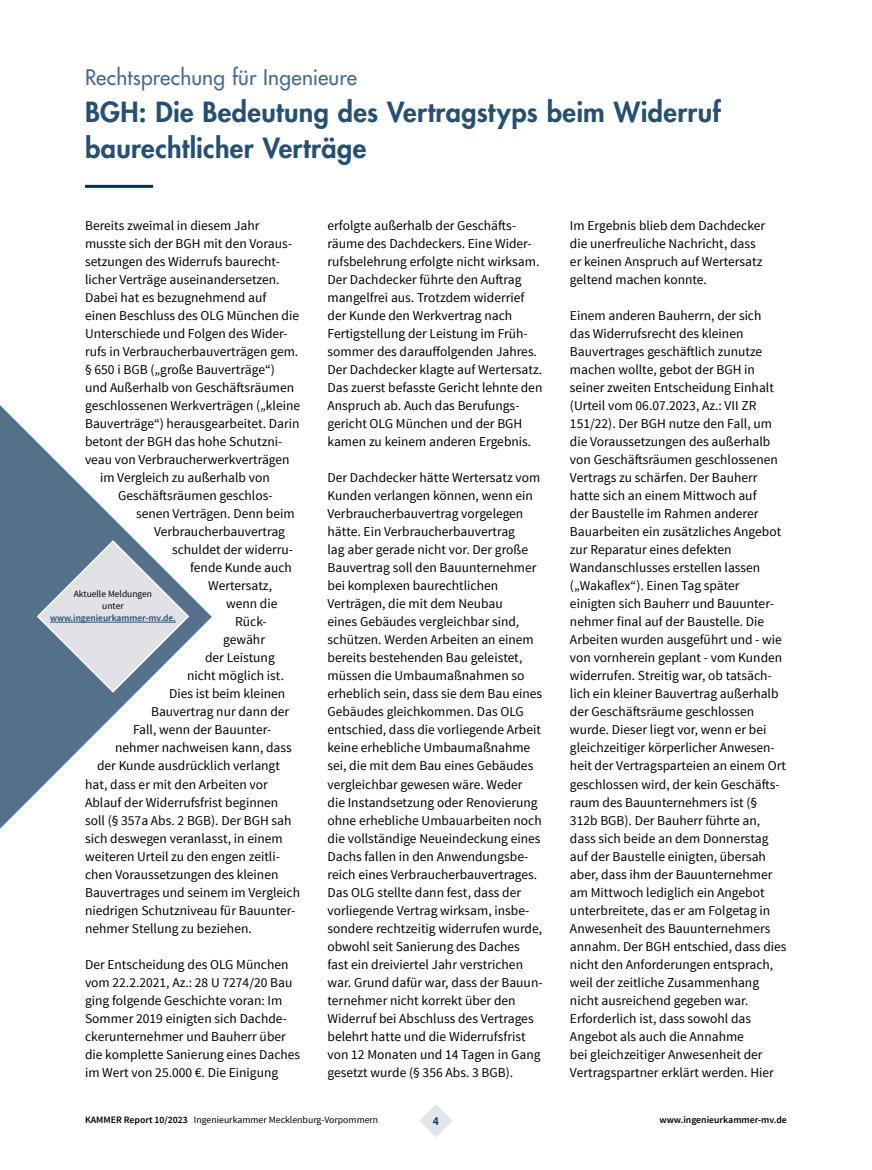
<style>
.page{position:relative;width:872px;height:1170px;background:#fff}
.page>*{position:absolute;margin:0;border:0;box-sizing:border-box;transform-origin:0 0}
.Überschrift_2{font:800 27px/36.5px "Futura Std";letter-spacing:.015em;color:#255072}
.Überschrift_2-2{font:500 21px "Futura Std";letter-spacing:.005em;color:#476d96}
.Absatz{font:13.5px/18px "Source Sans Pro";color:#000}
.t1{font:600 12px "Source Sans Pro";color:#04314e}
.t2{font:9.75px "Source Sans Pro";color:#000}
.t3{font:600 9.75px "Source Sans Pro";color:#000}
.Absatz-2{font:600 9.45px "Source Sans Pro";letter-spacing:-.005em;color:#255072}
.Absatz-3{font:9.45px "Source Sans Pro";color:#000}
.s1{font-weight:600}
</style>
<div class="page">
<svg style="left:419px;top:1104px;width:34px;height:33px"></svg>
<hr style="left:85px;top:185px;width:68px;height:3px;background:#04314e">
<svg style="left:0;top:405px;width:212px;height:423px"></svg>
<svg style="left:36px;top:539px;width:154px;height:154px"></svg>
<hr style="left:50px;top:622px;width:126px;height:1px;background:#255072">
<p class="Überschrift_2-2" style="left:85px;top:64px;width:273px">Rechtsprechung für Ingenieure</p>
<p class="Überschrift_2" style="left:85px;top:94px;width:637px">BGH: Die Bedeutung des Vertragstyps beim Widerruf baurechtlicher Verträge</p>
<p class="Absatz" style="left:85px;top:217px;width:176px">Bereits zweimal in diesem Jahr</p>
<p class="Absatz" style="left:85px;top:235px;width:209px">musste sich der BGH mit den Voraus-</p>
<p class="Absatz" style="left:85px;top:253px;width:196px">setzungen des Widerrufs baurecht-</p>
<p class="Absatz" style="left:85px;top:271px;width:196px">licher Verträge auseinandersetzen.</p>
<p class="Absatz" style="left:85px;top:289px;width:183px">Dabei hat es bezugnehmend auf</p>
<p class="Absatz" style="left:85px;top:307px;width:215px">einen Beschluss des OLG München die</p>
<p class="Absatz" style="left:85px;top:325px;width:204px">Unterschiede und Folgen des Wider-</p>
<p class="Absatz" style="left:85px;top:343px;width:215px">rufs in Verbraucherbauverträgen gem.</p>
<p class="Absatz" style="left:85px;top:361px;width:191px">§ 650 i BGB („große Bauverträge“)</p>
<p class="Absatz" style="left:85px;top:379px;width:210px">und Außerhalb von Geschäftsräumen</p>
<p class="Absatz" style="left:85px;top:397px;width:217px">geschlossenen Werkverträgen („kleine</p>
<p class="Absatz" style="left:85px;top:415px;width:216px">Bauverträge“) herausgearbeitet. Darin</p>
<p class="Absatz" style="left:85px;top:433px;width:199px">betont der BGH das hohe Schutzni-</p>
<p class="Absatz" style="left:85px;top:451px;width:206px">veau von Verbraucherwerkverträgen</p>
<p class="Absatz" style="left:100px;top:469px;width:171px">im Vergleich zu außerhalb von</p>
<p class="Absatz" style="left:118px;top:487px;width:156px">Geschäftsräumen geschlos-</p>
<p class="Absatz" style="left:136px;top:505px;width:160px">senen Verträgen. Denn beim</p>
<p class="Absatz" style="left:154px;top:523px;width:132px">Verbraucherbauvertrag</p>
<p class="Absatz" style="left:172px;top:541px;width:122px">schuldet der widerru-</p>
<p class="Absatz" style="left:190px;top:559px;width:103px">fende Kunde auch</p>
<p class="Absatz" style="left:208px;top:577px;width:65px">Wertersatz,</p>
<p class="Absatz" style="left:226px;top:595px;width:53px">wenn die</p>
<p class="Absatz" style="left:235px;top:613px;width:33px">Rück-</p>
<p class="Absatz" style="left:223px;top:631px;width:43px">gewähr</p>
<p class="Absatz" style="left:205px;top:649px;width:71px">der Leistung</p>
<p class="Absatz" style="left:187px;top:667px;width:98px">nicht möglich ist.</p>
<p class="Absatz" style="left:169px;top:685px;width:118px">Dies ist beim kleinen</p>
<p class="Absatz" style="left:151px;top:703px;width:140px">Bauvertrag nur dann der</p>
<p class="Absatz" style="left:133px;top:721px;width:140px">Fall, wenn der Bauunter-</p>
<p class="Absatz" style="left:115px;top:739px;width:178px">nehmer nachweisen kann, dass</p>
<p class="Absatz" style="left:97px;top:757px;width:184px">der Kunde ausdrücklich verlangt</p>
<p class="Absatz" style="left:85px;top:775px;width:184px">hat, dass er mit den Arbeiten vor</p>
<p class="Absatz" style="left:85px;top:793px;width:195px">Ablauf der Widerrufsfrist beginnen</p>
<p class="Absatz" style="left:85px;top:811px;width:208px">soll (§ 357a Abs. 2 BGB). Der BGH sah</p>
<p class="Absatz" style="left:85px;top:829px;width:199px">sich deswegen veranlasst, in einem</p>
<p class="Absatz" style="left:85px;top:847px;width:196px">weiteren Urteil zu den engen zeitli-</p>
<p class="Absatz" style="left:85px;top:865px;width:195px">chen Voraussetzungen des kleinen</p>
<p class="Absatz" style="left:85px;top:883px;width:216px">Bauvertrages und seinem im Vergleich</p>
<p class="Absatz" style="left:85px;top:901px;width:212px">niedrigen Schutzniveau für Bauunter-</p>
<p class="Absatz" style="left:85px;top:919px;width:168px">nehmer Stellung zu beziehen.</p>
<p class="Absatz" style="left:85px;top:955px;width:217px">Der Entscheidung des OLG München vom 22.2.2021, Az.: 28 U 7274/20 Bau ging folgende Geschichte voran: Im Sommer 2019 einigten sich Dachde&shy;ckerunternehmer und Bauherr über die komplette Sanierung eines Daches im Wert von 25.000 €. Die Einigung</p>
<p class="Absatz-3" style="left:74px;top:588px;width:80px">Aktuelle Meldungen</p>
<p class="Absatz-3" style="left:102px;top:600px;width:23px">unter</p>
<p class="Absatz-2" style="left:50px;top:612px;width:127px">www.ingenieurkammer-mv.de.</p>
<p class="Absatz" style="left:327px;top:217px;width:216px">erfolgte außerhalb der Geschäfts&shy;räume des Dachdeckers. Eine Wider&shy;rufsbelehrung erfolgte nicht wirksam.<br>Der Dachdecker führte den Auftrag mangelfrei aus. Trotzdem widerrief der Kunde den Werkvertrag nach Fertigstellung der Leistung im Früh&shy;sommer des darauffolgenden Jahres.<br>Der Dachdecker klagte auf Wertersatz.<br>Das zuerst befasste Gericht lehnte den Anspruch ab. Auch das Berufungs&shy;gericht OLG München und der BGH kamen zu keinem anderen Ergebnis.</p>
<p class="Absatz" style="left:327px;top:469px;width:216px">Der Dachdecker hätte Wertersatz vom Kunden verlangen können, wenn ein Verbraucherbauvertrag vorgelegen hätte. Ein Verbraucherbauvertrag<br>lag aber gerade nicht vor. Der große Bauvertrag soll den Bauunternehmer bei komplexen baurechtlichen Verträgen, die mit dem Neubau<br>eines Gebäudes vergleichbar sind, schützen. Werden Arbeiten an einem bereits bestehenden Bau geleistet, müssen die Umbaumaßnahmen so erheblich sein, dass sie dem Bau eines Gebäudes gleichkommen. Das OLG entschied, dass die vorliegende Arbeit keine erhebliche Umbaumaßnahme sei, die mit dem Bau eines Gebäudes vergleichbar gewesen wäre. Weder die Instandsetzung oder Renovierung ohne erhebliche Umbauarbeiten noch die vollständige Neueindeckung eines Dachs fallen in den Anwendungsbe&shy;reich eines Verbraucherbauvertrages.<br>Das OLG stellte dann fest, dass der vorliegende Vertrag wirksam, insbe&shy;sondere rechtzeitig widerrufen wurde, obwohl seit Sanierung des Daches fast ein dreiviertel Jahr verstrichen war. Grund dafür war, dass der Bauun&shy;ternehmer nicht korrekt über den Widerruf bei Abschluss des Vertrages belehrt hatte und die Widerrufsfrist von 12 Monaten und 14 Tagen in Gang gesetzt wurde (§ 356 Abs. 3 BGB).</p>
<p class="Absatz" style="left:570px;top:217px;width:197px">Im Ergebnis blieb dem Dachdecker die unerfreuliche Nachricht, dass er keinen Anspruch auf Wertersatz geltend machen konnte.</p>
<p class="Absatz" style="left:570px;top:307px;width:218px">Einem anderen Bauherrn, der sich<br>das Widerrufsrecht des kleinen Bauvertrages geschäftlich zunutze machen wollte, gebot der BGH in seiner zweiten Entscheidung Einhalt (Urteil vom 06.07.2023, Az.: VII ZR 151/22). Der BGH nutze den Fall, um die Voraussetzungen des außerhalb von Geschäftsräumen geschlossenen Vertrags zu schärfen. Der Bauherr hatte sich an einem Mittwoch auf<br>der Baustelle im Rahmen anderer Bauarbeiten ein zusätzliches Angebot zur Reparatur eines defekten Wandanschlusses erstellen lassen („Wakaflex“). Einen Tag später einigten sich Bauherr und Bauunter&shy;nehmer final auf der Baustelle. Die Arbeiten wurden ausgeführt und - wie von vornherein geplant - vom Kunden widerrufen. Streitig war, ob tatsäch&shy;lich ein kleiner Bauvertrag außerhalb der Geschäftsräume geschlossen wurde. Dieser liegt vor, wenn er bei gleichzeitiger körperlicher Anwesen&shy;heit der Vertragsparteien an einem Ort geschlossen wird, der kein Geschäfts&shy;raum des Bauunternehmers ist (§ 312b BGB). Der Bauherr führte an, dass sich beide an dem Donnerstag auf der Baustelle einigten, übersah aber, dass ihm der Bauunternehmer am Mittwoch lediglich ein Angebot unterbreitete, das er am Folgetag in Anwesenheit des Bauunternehmers annahm. Der BGH entschied, dass dies nicht den Anforderungen entsprach, weil der zeitliche Zusammenhang nicht ausreichend gegeben war.<br>Erforderlich ist, dass sowohl das Angebot als auch die Annahme<br>bei gleichzeitiger Anwesenheit der Vertragspartner erklärt werden. Hier</p>
<p class="t2" style="left:85px;top:1113px;width:295px"><span class="s1">KAMMER Report 10/2023</span> Ingenieurkammer Mecklenburg-Vorpommern</p>
<p class="t1" style="left:433px;top:1112px;width:8px">4</p>
<p class="t3" style="left:659px;top:1113px;width:129px">www.ingenieurkammer-mv.de</p>
</div>
